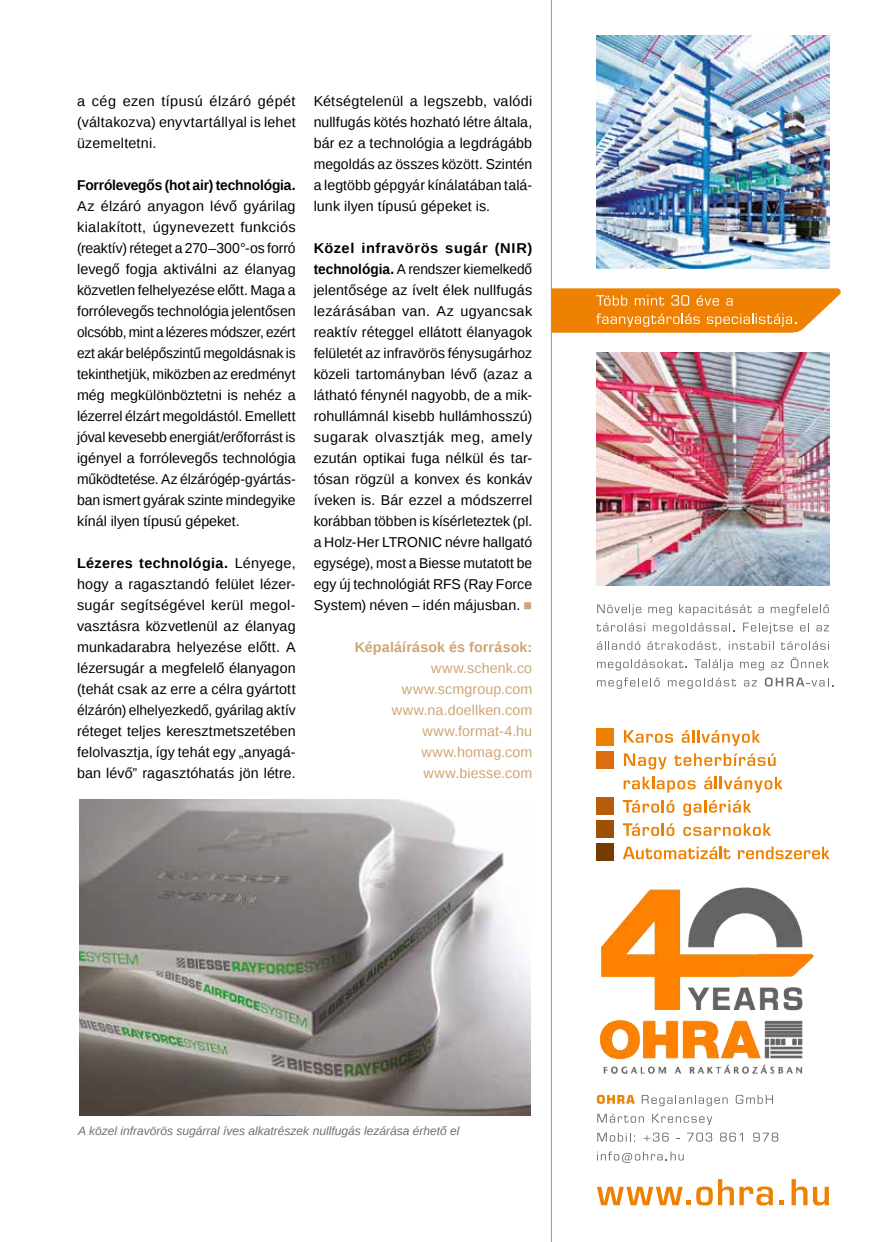
<style>
.page{position:relative;width:872px;height:1242px;background:#fff}
.page>*{position:absolute;margin:0;border:0;box-sizing:border-box;transform-origin:0 0}
.t1{font:14.25px/21px "Liberation Sans";letter-spacing:.005em;color:#000;text-align:justify}
.t2{font:14.25px/21px "Liberation Sans";letter-spacing:.005em;color:#000;text-align:justify;scale:.96 1}
.t3{font:14.25px/21px "Liberation Sans";letter-spacing:.01em;color:#cfa573;text-align:right}
.t4{font:700 14.25px "Liberation Sans";letter-spacing:-.01em;color:#000}
.t5{font:700 14.25px "Liberation Sans";letter-spacing:.01em;color:#cfa573}
.t6{font:italic 12px "Liberation Sans";color:#706f6f}
.s1{font-weight:700}
.s2{color:#cfa573}
</style>
<div class="page">
<img style="left:79px;top:799px;width:451px;height:316px">
<svg style="left:624px;top:730px;width:49px;height:13px"></svg>
<svg style="left:681px;top:730px;width:79px;height:16px"></svg>
<svg style="left:624px;top:753px;width:42px;height:16px"></svg>
<svg style="left:674px;top:753px;width:101px;height:13px"></svg>
<svg style="left:623px;top:776px;width:72px;height:16px"></svg>
<svg style="left:704px;top:776px;width:78px;height:16px"></svg>
<svg style="left:623px;top:800px;width:51px;height:12px"></svg>
<svg style="left:683px;top:800px;width:68px;height:16px"></svg>
<svg style="left:623px;top:823px;width:51px;height:13px"></svg>
<svg style="left:683px;top:823px;width:88px;height:13px"></svg>
<svg style="left:623px;top:846px;width:107px;height:13px"></svg>
<svg style="left:738px;top:846px;width:91px;height:13px"></svg>
<div style="left:596px;top:728px;width:18px;height:17px;background:#ee8002"></div>
<div style="left:596px;top:751px;width:18px;height:18px;background:#dd6e10"></div>
<div style="left:596px;top:797px;width:18px;height:18px;background:#b85e0a"></div>
<div style="left:596px;top:820px;width:18px;height:18px;background:#9e5106"></div>
<div style="left:596px;top:843px;width:18px;height:18px;background:#743c00"></div>
<svg style="left:597px;top:604px;width:44px;height:11px"></svg>
<svg style="left:648px;top:607px;width:24px;height:8px"></svg>
<svg style="left:679px;top:604px;width:72px;height:11px"></svg>
<svg style="left:758px;top:607px;width:5px;height:6px"></svg>
<svg style="left:771px;top:604px;width:58px;height:11px"></svg>
<svg style="left:596px;top:622px;width:49px;height:9px"></svg>
<svg style="left:653px;top:622px;width:81px;height:12px"></svg>
<svg style="left:743px;top:622px;width:49px;height:12px"></svg>
<svg style="left:800px;top:623px;width:9px;height:8px"></svg>
<svg style="left:816px;top:625px;width:13px;height:6px"></svg>
<svg style="left:597px;top:641px;width:43px;height:9px"></svg>
<svg style="left:647px;top:641px;width:73px;height:10px"></svg>
<svg style="left:729px;top:641px;width:42px;height:9px"></svg>
<svg style="left:780px;top:641px;width:49px;height:9px"></svg>
<svg style="left:597px;top:659px;width:90px;height:11px"></svg>
<svg style="left:694px;top:659px;width:38px;height:11px"></svg>
<svg style="left:740px;top:662px;width:24px;height:8px"></svg>
<svg style="left:771px;top:662px;width:12px;height:6px"></svg>
<svg style="left:791px;top:657px;width:38px;height:11px"></svg>
<svg style="left:597px;top:677px;width:62px;height:12px"></svg>
<svg style="left:668px;top:677px;width:68px;height:12px"></svg>
<svg style="left:744px;top:680px;width:13px;height:6px"></svg>
<svg style="left:765px;top:677px;width:68px;height:9px"></svg>
<svg style="left:597px;top:1094px;width:38px;height:9px"></svg>
<svg style="left:642px;top:1095px;width:85px;height:11px"></svg>
<svg style="left:735px;top:1094px;width:38px;height:9px"></svg>
<svg style="left:597px;top:1113px;width:47px;height:9px"></svg>
<svg style="left:652px;top:1113px;width:60px;height:12px"></svg>
<svg style="left:597px;top:1132px;width:38px;height:9px"></svg>
<svg style="left:643px;top:1132px;width:26px;height:9px"></svg>
<svg style="left:687px;top:1132px;width:25px;height:9px"></svg>
<svg style="left:720px;top:1132px;width:23px;height:9px"></svg>
<svg style="left:753px;top:1132px;width:25px;height:9px"></svg>
<svg style="left:597px;top:1151px;width:86px;height:12px"></svg>
<svg style="left:597px;top:1186px;width:93px;height:19px"></svg>
<svg style="left:696px;top:1179px;width:77px;height:26px"></svg>
<svg style="left:779px;top:1200px;width:5px;height:5px"></svg>
<svg style="left:791px;top:1179px;width:16px;height:26px"></svg>
<svg style="left:813px;top:1186px;width:16px;height:19px"></svg>
<img style="left:596px;top:352px;width:233px;height:234px">
<img style="left:596px;top:35px;width:233px;height:233px">
<svg style="left:552px;top:288px;width:289px;height:45px;background:#f09227"></svg>
<img style="left:600px;top:887px;width:213px;height:186px">
<hr style="left:551px;top:0;width:1px;height:1242px;background:#989797">
<p class="t1" style="left:77px;top:91px;width:220px">a cég ezen típusú élzáró gépét (váltakozva) enyvtartállyal is lehet üzemeltetni.</p>
<p class="t4" style="left:77px;top:175px;width:220px">Forrólevegős (hot air) technológia.</p>
<p class="t1" style="left:77px;top:196px;width:220px">Az élzáró anyagon lévő gyárilag kialakított, úgynevezett funkciós (reaktív) réteget a 270–300°-os forró levegő fogja aktiválni az élanyag közvetlen felhelyezése előtt. Maga a forrólevegős technológia jelentősen olcsóbb, mint a lézeres módszer, ezért ezt akár belépőszintű megoldásnak is tekinthetjük, miközben az eredményt még megkülönböztetni is nehéz a lézerrel élzárt megoldástól. Emellett jóval kevesebb energiát/erőforrást is igényel a forrólevegős technológia működtetése. Az élzárógép-gyártás&shy;ban ismert gyárak szinte mindegyike kínál ilyen típusú gépeket.</p>
<p class="t1" style="left:77px;top:553px;width:220px"><span class="s1">Lézeres technológia.</span> Lényege, hogy a ragasztandó felület lézer&shy;sugár segítségével kerül megol&shy;vasztásra közvetlenül az élanyag munkadarabra helyezése előtt. A lézersugár a megfelelő élanyagon (tehát csak az erre a célra gyártott élzárón) elhelyezkedő, gyárilag aktív réteget teljes keresztmetszetében felolvasztja, így tehát egy „anyagá&shy;ban lévő” ragasztóhatás jön létre.</p>
<p class="t1" style="left:314px;top:91px;width:220px">Kétségtelenül a legszebb, valódi nullfugás kötés hozható létre általa, bár ez a technológia a legdrágább megoldás az összes között. Szintén a legtöbb gépgyár kínálatában talá&shy;lunk ilyen típusú gépeket is.</p>
<p class="t2" style="left:314px;top:238px;width:229px"><span class="s1">Közel infravörös sugár (NIR) technológia.</span> A rendszer kiemelkedő jelentősége az ívelt élek nullfugás lezárásában van. Az ugyancsak reaktív réteggel ellátott élanyagok felületét az infravörös fénysugárhoz közeli tartományban lévő (azaz a látható fénynél nagyobb, de a mik&shy;rohullámnál kisebb hullámhosszú) sugarak olvasztják meg, amely ezután optikai fuga nélkül és tar&shy;tósan rögzül a konvex és konkáv íveken is. Bár ezzel a módszerrel korábban többen is kísérleteztek (pl. a Holz-Her LTRONIC névre hallgató egysége), most a Biesse mutatott be egy új technológiát RFS (Ray Force System) néven – idén májusban. <span class="s2">■</span></p>
<p class="t5" style="left:355px;top:637px;width:179px">Képaláírások és források:</p>
<p class="t3" style="left:392px;top:658px;width:142px">www.schenk.co www.scmgroup.com www.na.doellken.com www.format-4.hu www.homag.com www.biesse.com</p>
<p class="t6" style="left:78px;top:1123px;width:383px">A közel infravörös sugárral íves alkatrészek nullfugás lezárása érhető el</p>
</div>
